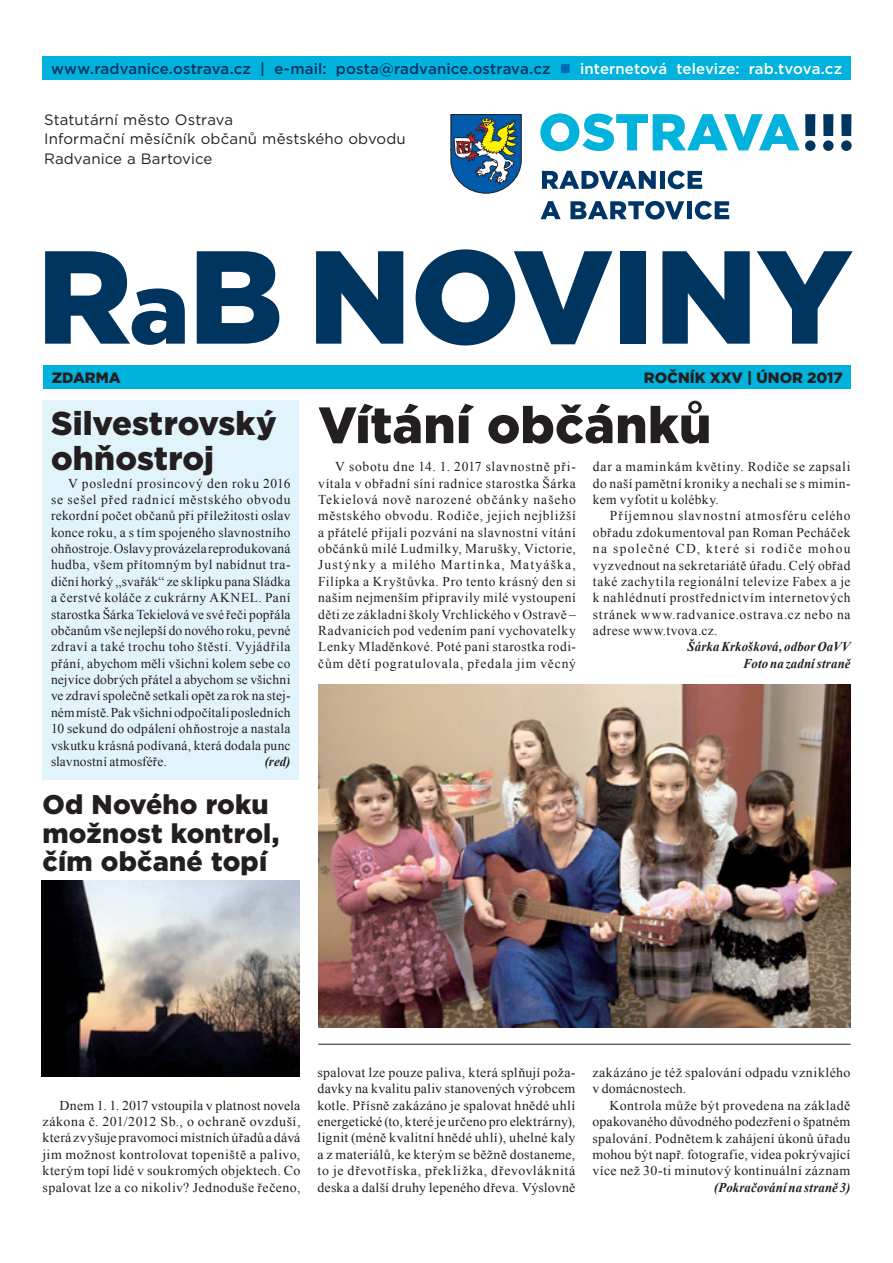
<style>
.page{position:relative;width:893px;height:1263px;background:#fff}
.page>*{position:absolute;margin:0;border:0;box-sizing:border-box;transform-origin:0 0}
.t1{font:900 132px "Gotham";letter-spacing:-.01em;color:#003560}
.t2{font:900 51px "Gotham";letter-spacing:.005em;color:#231f20}
.t3{font:900 33px/34.5px "Gotham";color:#231f20}
.t4{font:900 27px/28.5px "Gotham";letter-spacing:.005em;color:#231f20}
.t5{font:500 15px "Gotham";letter-spacing:.005em;color:#003560}
.t6{font:15px/19.5px "Gotham";letter-spacing:.005em;color:#231f20}
.t7{font:900 15px "Gotham";color:#231f20}
.t8{font:13.5px/16.4px "Times New Roman";letter-spacing:.03em;color:#231f20;text-align:justify}
.t9{font:italic 700 13.5px/16.4px "Times New Roman";letter-spacing:.01em;color:#231f20;text-align:right;scale:.95 1}
.s1{color:#0166b3}
.s2{color:#fff}
.s3{font-size:100.5px}
</style>
<div class="page">
<div style="left:43px;top:400px;width:256px;height:380px;background:#e1f4fc"></div>
<div style="left:43px;top:365px;width:808px;height:23px;background:#00b2dc"></div>
<svg style="left:540px;top:113px;width:259px;height:38px"></svg>
<div style="left:805px;top:140px;width:10px;height:11px;background:#003560;border-radius:50%"></div>
<div style="left:823px;top:140px;width:11px;height:11px;background:#003560;border-radius:50%"></div>
<div style="left:805px;top:114px;width:10px;height:22px;background:#003560"></div>
<div style="left:823px;top:114px;width:10px;height:22px;background:#003560"></div>
<div style="left:841px;top:114px;width:10px;height:22px;background:#003560"></div>
<div style="left:841px;top:140px;width:11px;height:11px;background:#003560;border-radius:50%"></div>
<svg style="left:542px;top:171px;width:114px;height:18px"></svg>
<div style="left:660px;top:171px;width:5px;height:18px;background:#003667"></div>
<svg style="left:668px;top:171px;width:34px;height:18px"></svg>
<svg style="left:541px;top:201px;width:20px;height:18px"></svg>
<svg style="left:570px;top:201px;width:114px;height:19px"></svg>
<div style="left:687px;top:201px;width:5px;height:18px;background:#003667"></div>
<svg style="left:695px;top:201px;width:34px;height:19px"></svg>
<svg style="left:450px;top:114px;width:72px;height:80px"></svg>
<div style="left:43px;top:56px;width:807px;height:23px;background:#00b2dc"></div>
<img style="left:318px;top:684px;width:532px;height:344px">
<img style="left:42px;top:881px;width:257px;height:196px">
<hr style="left:318px;top:1044px;width:532px;height:1px;background:#231f20">
<p class="t5" style="left:51px;top:58px;width:793px">www.radvanice.ostrava.cz | e‑mail: posta@radvanice.ostrava.cz <span class="s1">■</span> <span class="s2">internetová televize: rab.tvova.cz</span></p>
<p class="t6" style="left:44px;top:109px;width:363px">Statutární město Ostrava<br>Informační měsíčník občanů městského obvodu<br>Radvanice a Bartovice</p>
<h1 class="t1" style="left:37px;top:206px;width:817px">R<span class="s3">a</span>B NOVINY</h1>
<p class="t7" style="left:52px;top:367px;width:70px">zdarma</p>
<p class="t7" style="left:644px;top:367px;width:200px">ROČNÍK XXV | únor 2017</p>
<h3 class="t3" style="left:51px;top:406px;width:227px">Silvestrovský ohňostroj</h3>
<p class="t8" style="left:51px;top:475px;width:241px;text-indent:17px">V poslední prosincový den roku 2016 se sešel před radnicí městského obvodu rekordní počet občanů při příležitosti oslav konce roku, a s tím spojeného slavnostního ohňostroje. Oslavy provázela reprodukovaná hudba, všem přítomným byl nabídnut tra&shy;diční horký „svařák“ ze sklípku pana Sládka a čerstvé koláče z cukrárny AKNEL. Paní starostka Šárka Tekielová ve své řeči popřála občanům vše nejlepší do nového roku, pevné zdraví a také trochu toho štěstí. Vyjádřila přání, abychom měli všichni kolem sebe co nejvíce dobrých přátel a abychom se všichni ve zdraví společně setkali opět za rok na stej&shy;ném místě. Pak všichni odpočítali posledních 10 sekund do odpálení ohňostroje a nastala vskutku krásná podívaná, která dodala punc slavnostní atmosféře.</p>
<p class="t9" style="left:265px;top:753px;width:28px">(red)</p>
<h3 class="t4" style="left:43px;top:790px;width:238px">Od Nového roku možnost kontrol, čím občané topí</h3>
<h2 class="t2" style="left:318px;top:390px;width:395px">Vítání občánků</h2>
<p class="t8" style="left:318px;top:458px;width:259px;text-indent:17px">V sobotu dne 14. 1. 2017 slavnostně při&shy;vítala v obřadní síni radnice starostka Šárka Tekielová nově narozené občánky našeho městského obvodu. Rodiče, jejich nejbližší a přátelé přijali pozvání na slavnostní vítání občánků milé Ludmilky, Marušky, Victorie, Justýnky a milého Martínka, Matyáška, Filípka a Kryštůvka. Pro tento krásný den si našim nejmenším připravily milé vystoupení děti ze základní školy Vrchlického v Ostravě – Radvanicích pod vedením paní vychovatelky Lenky Mladěnkové. Poté paní starostka rodi&shy;čům dětí pogratulovala, předala jim věcný</p>
<p class="t8" style="left:593px;top:458px;width:259px">dar a maminkám květiny. Rodiče se zapsali do naší pamětní kroniky a nechali se s mimin&shy;kem vyfotit u kolébky.</p>
<p class="t8" style="left:593px;top:507px;width:259px;text-indent:17px">Příjemnou slavnostní atmosféru celého obřadu zdokumentoval pan Roman Pecháček na společné CD, které si rodiče mohou vyzvednout na sekretariátě úřadu. Celý obřad také zachytila regionální televize Fabex a je k nahlédnutí prostřednictvím internetových stránek www.radvanice.ostrava.cz nebo na adrese www.tvova.cz.</p>
<p class="t9" style="left:688px;top:638px;width:173px">Šárka Krkošková, odbor OaVV<br>Foto na zadní straně</p>
<p class="t8" style="left:43px;top:1097px;width:259px;text-indent:17px">Dnem 1. 1. 2017 vstoupila v platnost novela zákona č. 201/2012 Sb., o ochraně ovzduší, která zvyšuje pravomoci místních úřadů a dává jim možnost kontrolovat topeniště a palivo, kterým topí lidé v soukromých objektech. Co spalovat lze a co nikoliv? Jednoduše řečeno,</p>
<p class="t8" style="left:317px;top:1064px;width:259px">spalovat lze pouze paliva, která splňují poža&shy;davky na kvalitu paliv stanovených výrobcem kotle. Přísně zakázáno je spalovat hnědé uhlí energetické (to, které je určeno pro elektrárny), lignit (méně kvalitní hnědé uhlí), uhelné kaly a z materiálů, ke kterým se běžně dostaneme, to je dřevotříska, překližka, dřevovláknitá deska a další druhy lepeného dřeva. Výslovně</p>
<p class="t8" style="left:592px;top:1064px;width:259px">zakázáno je též spalování odpadu vzniklého v domácnostech.</p>
<p class="t8" style="left:592px;top:1097px;width:259px;text-indent:17px">Kontrola může být provedena na základě opakovaného důvodného podezření o špatném spalování. Podnětem k zahájení úkonů úřadu mohou být např. fotografie, videa pokrývající více než 30-ti minutový kontinuální záznam</p>
<p class="t9" style="left:714px;top:1178px;width:145px">(Pokračování na straně 3)</p>
</div>
